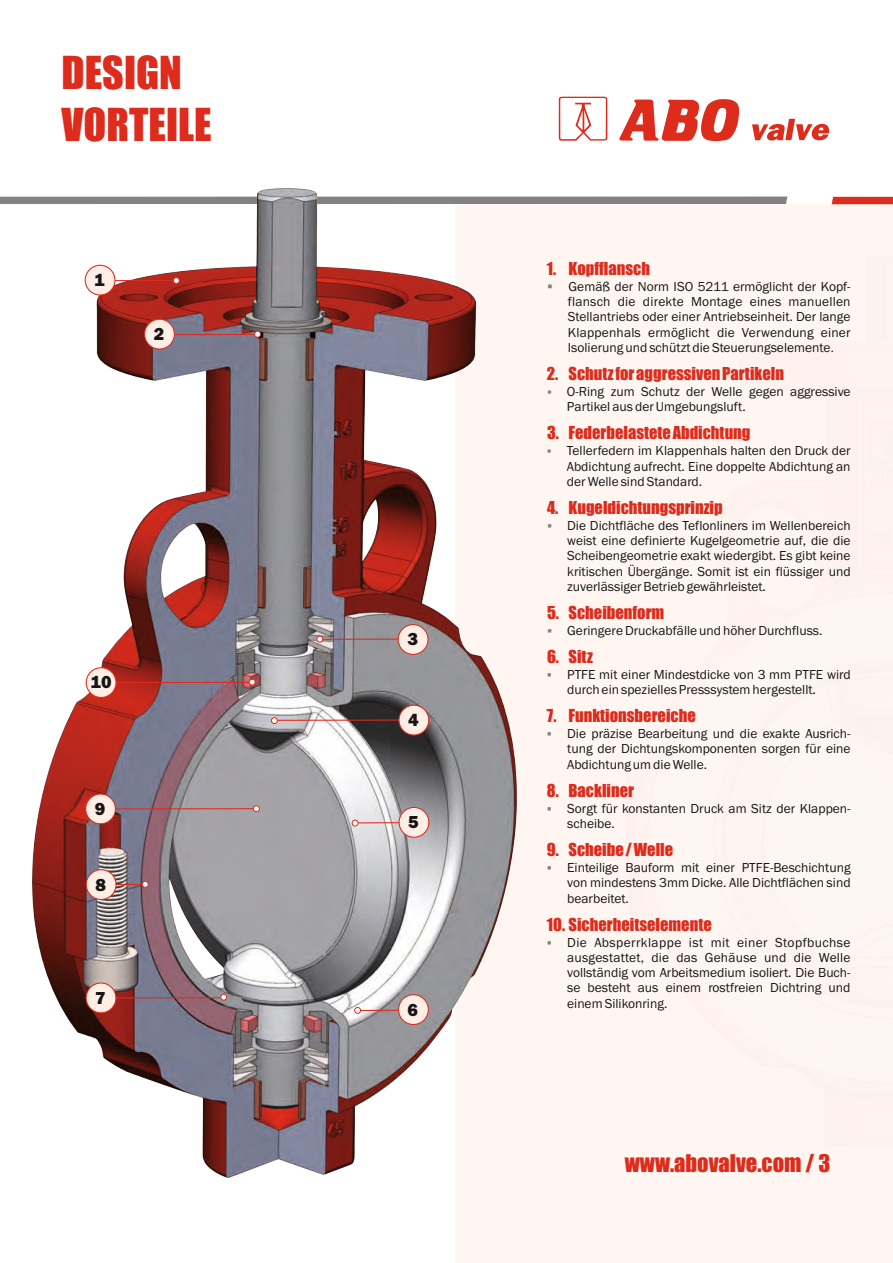
<style>
.page{position:relative;width:893px;height:1263px;background:#fff}
.page>*{position:absolute;margin:0;border:0;box-sizing:border-box;transform-origin:0 0}
.t1{font:42px/51.3px "Impact";color:#dd2b1c}
.t2{font:22.5px "Impact";color:#dd2b1c}
.t3{font:800 18px "Franklin Gothic";color:#151616}
.t4{font:16.5px "Impact";color:#dd2b1c}
.t5{font:13.5px/15.3px "Franklin Gothic";color:#151616;text-align:justify}
.s1{color:#818281}
.s2{font-family:"Arial"}
.s3{color:#000}
</style>
<div class="page">
<div style="left:455px;top:204px;width:438px;height:1059px;background:#fff6f2"></div>
<div style="left:0;top:197px;width:787px;height:7px;background:#818281"></div>
<svg style="left:832px;top:197px;width:61px;height:7px"></svg>
<svg style="left:752px;top:119px;width:77px;height:21px"></svg>
<svg style="left:559px;top:97px;width:48px;height:44px"></svg>
<svg style="left:619px;top:99px;width:121px;height:42px"></svg>
<img style="left:21px;top:188px;width:506px;height:990px">
<svg style="left:115px;top:279px;width:58px;height:3px"></svg>
<div style="left:173px;top:277px;width:7px;height:7px;background:#fff;border:1px solid #dd2b1c;border-radius:50%"></div>
<div style="left:398px;top:624px;width:30px;height:31px;background:#ffeee5;border:1px solid #dd2b1c;border-radius:50%"></div>
<svg style="left:323px;top:638px;width:76px;height:2px"></svg>
<svg style="left:316px;top:636px;width:7px;height:6px"></svg>
<div style="left:398px;top:994px;width:31px;height:31px;background:#ffeee5;border:1px solid #dd2b1c;border-radius:50%"></div>
<svg style="left:361px;top:1009px;width:39px;height:2px"></svg>
<div style="left:354px;top:1007px;width:7px;height:7px;background:#fff;border:1px solid #dd2b1c;border-radius:50%"></div>
<svg style="left:116px;top:997px;width:104px;height:2px"></svg>
<svg style="left:220px;top:994px;width:7px;height:6px"></svg>
<div style="left:85px;top:793px;width:31px;height:31px;background:#ffeee5;border:1px solid #dd2b1c;border-radius:50%"></div>
<svg style="left:114px;top:808px;width:139px;height:2px"></svg>
<div style="left:253px;top:805px;width:7px;height:7px;background:#fff;border:1px solid #dd2b1c;border-radius:50%"></div>
<div style="left:86px;top:869px;width:31px;height:31px;background:#ffeee5;border:1px solid #dd2b1c;border-radius:50%"></div>
<svg style="left:115px;top:883px;width:27px;height:3px"></svg>
<div style="left:142px;top:881px;width:7px;height:7px;background:#fff;border:1px solid #dd2b1c;border-radius:50%"></div>
<svg style="left:85px;top:681px;width:164px;height:3px"></svg>
<svg style="left:249px;top:679px;width:7px;height:6px"></svg>
<div style="left:86px;top:667px;width:31px;height:31px;background:#ffeee5;border:1px solid #dd2b1c;border-radius:50%"></div>
<div style="left:85px;top:265px;width:30px;height:31px;background:#ffeee5;border:1px solid #dd2b1c;border-radius:50%"></div>
<svg style="left:175px;top:333px;width:79px;height:3px"></svg>
<div style="left:254px;top:331px;width:7px;height:7px;background:#fff;border:1px solid #dd2b1c;border-radius:50%"></div>
<div style="left:144px;top:319px;width:31px;height:31px;background:#ffeee5;border:1px solid #dd2b1c;border-radius:50%"></div>
<div style="left:398px;top:705px;width:31px;height:30px;background:#ffeee5;border:1px solid #dd2b1c;border-radius:50%"></div>
<svg style="left:278px;top:719px;width:122px;height:2px"></svg>
<div style="left:271px;top:717px;width:7px;height:7px;background:#fff;border:1px solid #dd2b1c;border-radius:50%"></div>
<div style="left:399px;top:807px;width:30px;height:31px;background:#ffeee5;border:1px solid #dd2b1c;border-radius:50%"></div>
<svg style="left:352px;top:820px;width:48px;height:6px"></svg>
<div style="left:86px;top:982px;width:30px;height:31px;background:#ffeee5;border:1px solid #dd2b1c;border-radius:50%"></div>
<p class="t1" style="left:62px;top:49px;width:151px">DESIGN<br>VORTEILE</p>
<p class="t3" style="left:94px;top:273px;width:12px">1</p>
<p class="t3" style="left:154px;top:327px;width:12px">2</p>
<p class="t3" style="left:91px;top:675px;width:23px">10</p>
<p class="t3" style="left:95px;top:802px;width:12px">9</p>
<p class="t3" style="left:95px;top:878px;width:12px">8</p>
<p class="t3" style="left:95px;top:991px;width:12px">7</p>
<p class="t3" style="left:407px;top:633px;width:12px">3</p>
<p class="t3" style="left:408px;top:713px;width:12px">4</p>
<p class="t3" style="left:408px;top:816px;width:12px">5</p>
<p class="t3" style="left:408px;top:1003px;width:12px">6</p>
<p class="t4" style="left:547px;top:262px;width:105px">1. Kopfflansch</p>
<p class="t5" style="left:568px;top:280px;width:284px;text-indent:-21px"><span class="s1">▪</span> Gemäß der Norm ISO 5211 ermöglicht der Kopf&shy;flansch die direkte Montage eines manuellen Stellantriebs oder einer Antriebseinheit. Der lange Klappenhals ermöglicht die Verwendung einer Isolierung und schützt die Steuerungselemente<span class="s2">.</span></p>
<p class="t4" style="left:547px;top:367px;width:238px">2. Schutz for aggressiven Partikeln</p>
<p class="t5" style="left:567px;top:385px;width:285px;text-indent:-20px"><span class="s1">▪</span> O-Ring zum Schutz der Welle gegen aggressive<br>Partikel aus der Umgebungsluft.</p>
<p class="t4" style="left:547px;top:426px;width:205px">3. Federbelastete Abdichtung</p>
<p class="t5" style="left:567px;top:444px;width:285px;text-indent:-20px"><span class="s1">▪</span> Tellerfedern im Klappenhals halten den Druck der Abdichtung aufrecht. Eine doppelte Abdichtung an der Welle sind Standard.</p>
<p class="t4" style="left:547px;top:501px;width:177px">4. Kugeldichtungsprinzip</p>
<p class="t5" style="left:567px;top:519px;width:285px;text-indent:-20px"><span class="s1">▪</span> Die Dichtfläche des Teflonliners im Wellenbereich weist eine definierte Kugelgeometrie auf, die die Scheibengeometrie exakt wiedergibt. Es gibt keine kritischen Übergänge. Somit ist ein flüssiger und zuverlässiger Betrieb gewährleistet<span class="s3">.</span></p>
<p class="t5" style="left:547px;top:624px;width:277px"><span class="s1">▪</span> Geringere Druckabfälle und höher Durchfluss.</p>
<p class="t4" style="left:547px;top:606px;width:119px">5. Scheibenform</p>
<p class="t4" style="left:547px;top:650px;width:47px">6. Sitz</p>
<p class="t5" style="left:567px;top:668px;width:285px;text-indent:-20px"><span class="s1">▪</span> PTFE mit einer Mindestdicke von 3 mm PTFE wird durch ein spezielles Presssystem hergestellt<span class="s3">.</span></p>
<p class="t4" style="left:547px;top:709px;width:150px">7. Funktionsbereiche</p>
<p class="t5" style="left:567px;top:727px;width:285px;text-indent:-20px"><span class="s1">▪</span> Die präzise Bearbeitung und die exakte Ausrich&shy;tung der Dichtungskomponenten sorgen für eine Abdichtung um die Welle.</p>
<p class="t4" style="left:547px;top:784px;width:89px">8. Backliner</p>
<p class="t5" style="left:567px;top:802px;width:285px;text-indent:-20px"><span class="s1">▪</span> Sorgt für konstanten Druck am Sitz der Klappen&shy;scheibe.</p>
<p class="t4" style="left:547px;top:843px;width:128px">9. Scheibe / Welle</p>
<p class="t5" style="left:567px;top:861px;width:285px;text-indent:-20px"><span class="s1">▪</span> Einteilige Bauform mit einer PTFE-Beschichtung von mindestens 3mm Dicke. Alle Dichtflächen sind bearbeitet.</p>
<p class="t4" style="left:547px;top:918px;width:166px">10. Sicherheitselemente</p>
<p class="t5" style="left:567px;top:935px;width:285px;text-indent:-20px"><span class="s1">▪</span> Die Absperrklappe ist mit einer Stopfbuchse ausgestattet, die das Gehäuse und die Welle vollständig vom Arbeitsmedium isoliert. Die Buch&shy;se besteht aus einem rostfreien Dichtring und einem Silikonring.</p>
<p class="t2" style="left:625px;top:1154px;width:207px">www.abovalve.com / 3</p>
</div>
